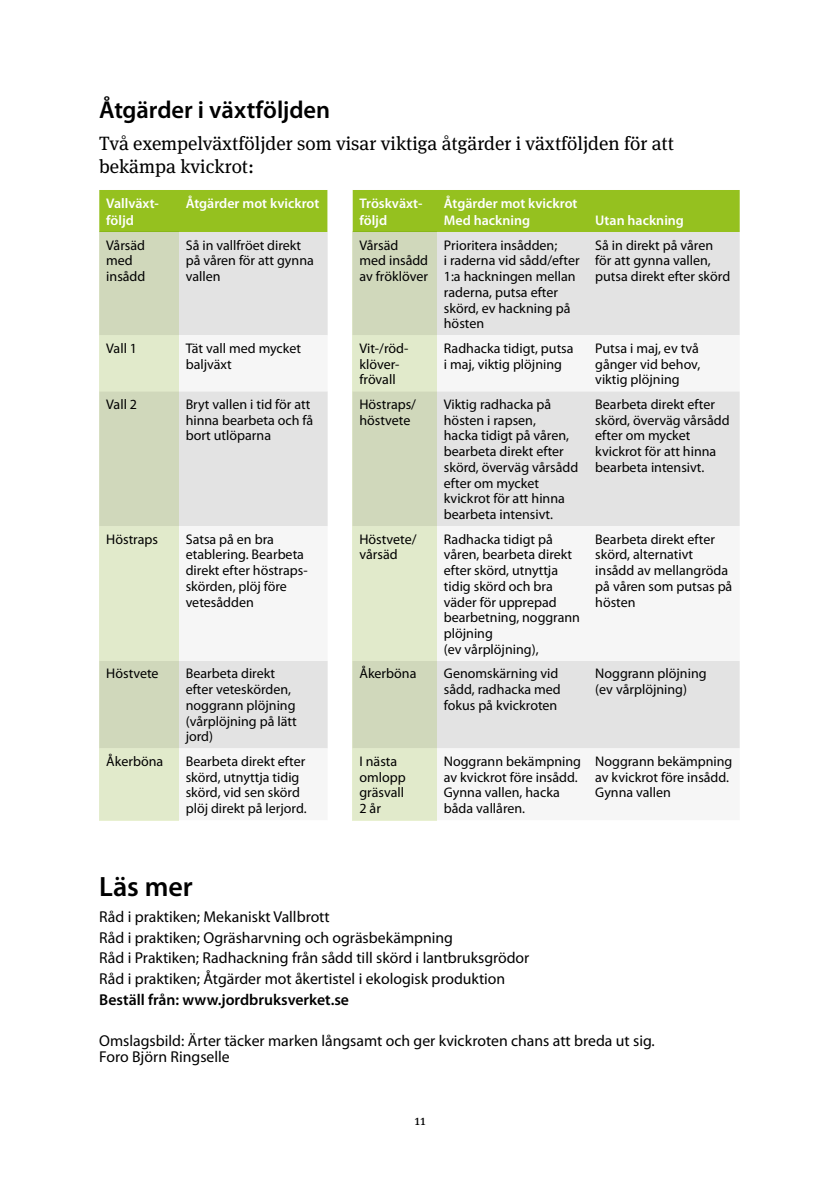
<style>
.page{position:relative;width:839px;height:1186px;background:#fff}
.page>*{position:absolute;margin:0;border:0;box-sizing:border-box;transform-origin:0 0}
.t1{font:600 28px "Myriad Pro";letter-spacing:-.005em;color:#000}
.t2{font:600 24.5px "Myriad Pro";letter-spacing:-.005em;color:#000}
.t3{font:19.25px/22.8px "Meta Serif OT";color:#000}
.t4{font:15.75px/20.7px "Myriad Pro";color:#000}
.t5{font:600 15.75px "Myriad Pro";color:#000}
.t6{font:14px/15.8px "Myriad Pro";color:#000}
.t7{font:600 14px/17.5px "Myriad Pro";color:#fff}
.t8{font:14px "Meta Serif OT";color:#000}
</style>
<div class="page">
<div style="left:99px;top:190px;width:640px;height:42px;background:#95c11f"></div>
<div style="left:179px;top:232px;width:560px;height:103px;background:#e3e3e3"></div>
<svg style="left:179px;top:391px;width:560px;height:358px;fill:#e3e3e3"></svg>
<div style="left:99px;top:231px;width:80px;height:589px;background:linear-gradient(to right,#d8e0c2,#d8e0c2)"></div>
<div style="left:352px;top:231px;width:85px;height:589px;background:linear-gradient(to right,#d8e0c2,#d8e0c2)"></div>
<h2 class="t2" style="left:99px;top:94px;width:232px">Åtgärder i växtföljden</h2>
<h3 class="t3" style="left:99px;top:133px;width:576px">Två exempelväxtföljder som visar viktiga åtgärder i växtföljden för att bekämpa kvickrot:</h3>
<p class="t7" style="left:106px;top:194px;width:54px">Vallväxt&shy;följd</p>
<p class="t7" style="left:186px;top:194px;width:135px">Åtgärder mot kvickrot</p>
<p class="t7" style="left:359px;top:194px;width:64px">Tröskväxt&shy;följd</p>
<p class="t7" style="left:444px;top:194px;width:135px">Åtgärder mot kvickrot<br>Med hackning</p>
<p class="t7" style="left:595px;top:211px;width:90px">Utan hackning</p>
<p class="t6" style="left:106px;top:237px;width:41px">Vårsäd med insådd</p>
<p class="t6" style="left:186px;top:237px;width:130px">Så in vallfröet direkt på våren för att gynna vallen</p>
<p class="t6" style="left:359px;top:237px;width:70px">Vårsäd med insådd av fröklöver</p>
<p class="t6" style="left:444px;top:237px;width:137px">Prioritera insådden;<br>i raderna vid sådd/efter<br>1:a hackningen mellan raderna, putsa efter skörd, ev hackning på hösten</p>
<p class="t6" style="left:595px;top:237px;width:136px">Så in direkt på våren för att gynna vallen, putsa direkt efter skörd</p>
<p class="t6" style="left:106px;top:340px;width:32px">Vall 1</p>
<p class="t6" style="left:186px;top:340px;width:117px">Tät vall med mycket baljväxt</p>
<p class="t6" style="left:359px;top:340px;width:50px">Vit-/röd&shy;klöver&shy;frövall</p>
<p class="t6" style="left:444px;top:340px;width:131px">Radhacka tidigt, putsa i maj, viktig plöjning</p>
<p class="t6" style="left:595px;top:340px;width:107px;text-align:justify">Putsa i maj, ev två gånger vid behov, viktig plöjning</p>
<p class="t6" style="left:106px;top:396px;width:32px">Vall 2</p>
<p class="t6" style="left:186px;top:396px;width:129px">Bryt vallen i tid för att hinna bearbeta och få bort utlöparna</p>
<p class="t6" style="left:359px;top:396px;width:58px">Höstraps/ höstvete</p>
<p class="t6" style="left:444px;top:396px;width:136px">Viktig radhacka på hösten i rapsen,<br>hacka tidigt på våren, bearbeta direkt efter skörd, överväg vårsådd efter om mycket kvickrot för att hinna bearbeta intensivt.</p>
<p class="t6" style="left:595px;top:396px;width:136px">Bearbeta direkt efter skörd, överväg vårsådd efter om mycket kvickrot för att hinna bearbeta intensivt.</p>
<p class="t6" style="left:106px;top:531px;width:53px">Höstraps</p>
<p class="t6" style="left:186px;top:531px;width:123px">Satsa på en bra etablering. Bearbeta direkt efter höstraps&shy;skörden, plöj före vetesådden</p>
<p class="t6" style="left:359px;top:531px;width:59px">Höstvete/ vårsäd</p>
<p class="t6" style="left:444px;top:531px;width:138px">Radhacka tidigt på våren, bearbeta direkt efter skörd, utnyttja tidig skörd och bra väder för upprepad bearbetning, noggrann plöjning<br>(ev vårplöjning),</p>
<p class="t6" style="left:595px;top:531px;width:139px">Bearbeta direkt efter skörd, alternativt insådd av mellangröda på våren som putsas på hösten</p>
<p class="t6" style="left:106px;top:665px;width:54px">Höstvete</p>
<p class="t6" style="left:186px;top:665px;width:112px">Bearbeta direkt efter veteskörden, noggrann plöjning (vårplöjning på lätt jord)</p>
<p class="t6" style="left:359px;top:665px;width:58px">Åkerböna</p>
<p class="t6" style="left:444px;top:665px;width:118px">Genomskärning vid sådd, radhacka med fokus på kvickroten</p>
<p class="t6" style="left:595px;top:665px;width:113px">Noggrann plöjning (ev vårplöjning)</p>
<p class="t6" style="left:106px;top:753px;width:58px">Åkerböna</p>
<p class="t6" style="left:186px;top:753px;width:122px">Bearbeta direkt efter skörd, utnyttja tidig skörd, vid sen skörd plöj direkt på lerjord.</p>
<p class="t6" style="left:359px;top:753px;width:48px">I nästa omlopp gräsvall<br>2 år</p>
<p class="t6" style="left:444px;top:753px;width:139px">Noggrann bekämpning av kvickrot före insådd.<br>Gynna vallen, hacka båda vallåren.</p>
<p class="t6" style="left:595px;top:753px;width:139px">Noggrann bekämpning av kvickrot före insådd.<br>Gynna vallen</p>
<h1 class="t1" style="left:99px;top:869px;width:95px">Läs mer</h1>
<p class="t4" style="left:99px;top:906px;width:431px">Råd i praktiken; Mekaniskt Vallbrott<br>Råd i praktiken; Ogräsharvning och ogräsbekämpning<br>Råd i Praktiken; Radhackning från sådd till skörd i lantbruksgrödor Råd i praktiken; Åtgärder mot åkertistel i ekologisk produktion</p>
<p class="t5" style="left:99px;top:989px;width:251px">Beställ från: www.jordbruksverket.se</p>
<p class="t4" style="left:99px;top:1032px;width:557px;line-height:15.8px">Omslagsbild: Ärter täcker marken långsamt och ger kvickroten chans att breda ut sig.<br>Foro Björn Ringselle</p>
<p class="t8" style="left:414px;top:1112px;width:13px">11</p>
</div>
